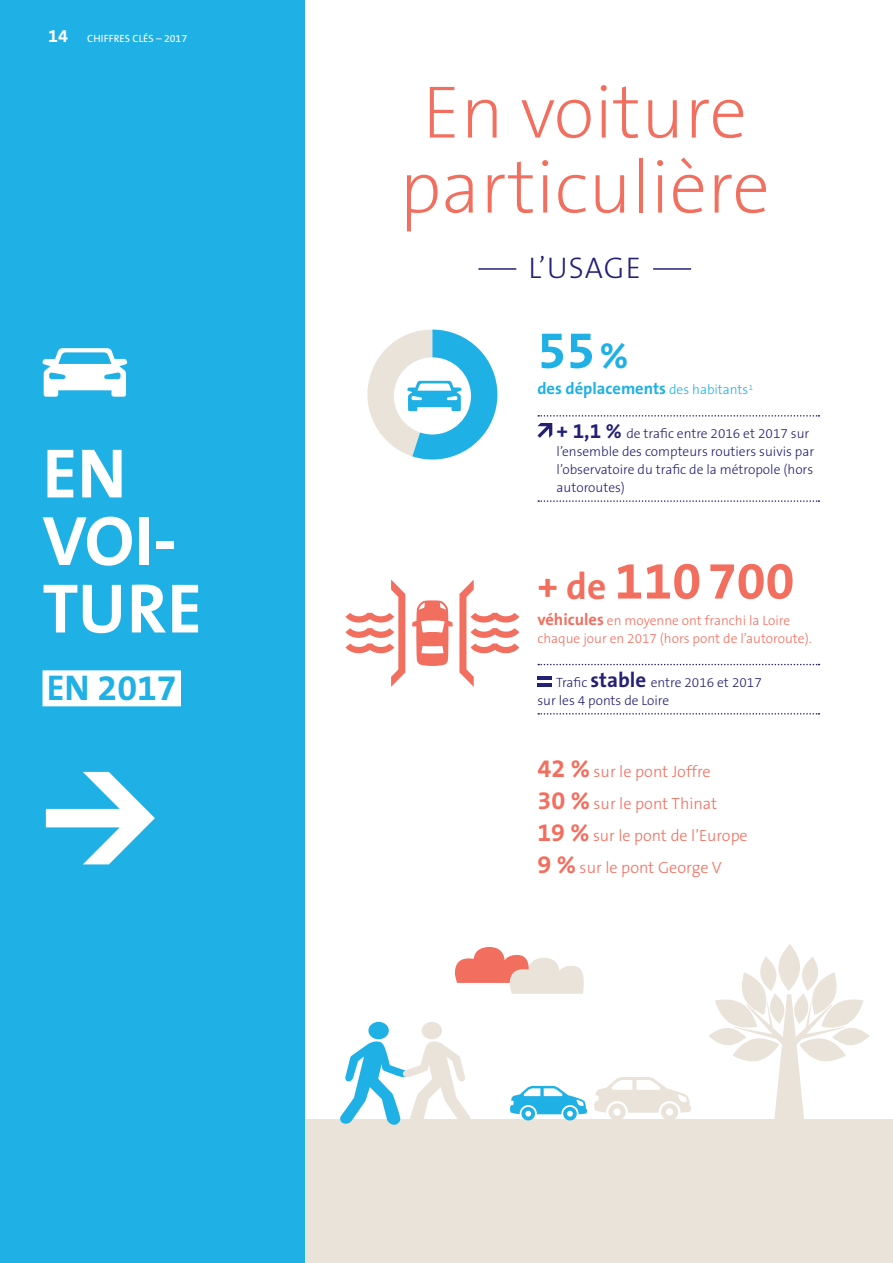
<style>
.page{position:relative;width:893px;height:1263px;background:#fff}
.page>*{position:absolute;margin:0;border:0;box-sizing:border-box;transform-origin:0 0}
.TITRE{font:200 75px/75px "The Sans B2";color:#f26f5f;text-align:center}
.TITRE_1{font:700 70.5px/67.5px "The Sans B7";color:#fff}
.CHIFFRE{font:700 52.5px "The Sans B7";color:#f26f5f}
.CHIFFRE-2{font:700 52.5px "The Sans B7";color:#1fb0e6}
.TITRE-2{font:700 36px "The Sans B7";color:#1fb0e6}
.ST_OFFRE{font:300 30px "The Sans B3";letter-spacing:.035em;color:#242076}
.TEXTE{font:700 16.5px "The Sans B7";color:#1fb0e6}
.TEXTE-2{font:300 16.2px "The Sans B3";color:#f26f5f}
.TEXTE_EVOLUTION{font:300 13.5px/18px "The Sans B3";color:#242076}
.TEXTE-3{font:300 13.5px/18px "The Sans B3";color:#f26f5f}
.t1{font:10.5px "The Sans B5 Plain";color:#fff}
.s1{font-family:"The Sans B7";font-weight:700;font-size:18px}
.s2{font-size:37.5px}
.s3{font-family:"The Sans B3";font-weight:300;font-size:13.5px}
.s4{font-family:"The Sans B7";font-weight:700;font-size:21px}
.s5{font-family:"The Sans B7";font-weight:700;font-size:16.5px}
.s6{font-family:"The Sans B7";font-weight:700;font-size:25.35px}
</style>
<div class="page">
<div style="left:287px;top:1119px;width:606px;height:144px;background:#e9e3da"></div>
<div style="left:0;top:0;width:305px;height:1263px;background:#1fb0e6"></div>
<div style="left:43px;top:670px;width:138px;height:36px;background:#fff"></div>
<svg style="left:46px;top:772px;width:109px;height:92px"></svg>
<svg style="left:538px;top:415px;width:281px;height:2px"></svg>
<svg style="left:538px;top:500px;width:281px;height:2px"></svg>
<svg style="left:537px;top:423px;width:15px;height:15px"></svg>
<svg style="left:42px;top:348px;width:86px;height:49px"></svg>
<svg style="left:709px;top:1027px;width:37px;height:18px"></svg>
<svg style="left:778px;top:944px;width:22px;height:47px"></svg>
<svg style="left:832px;top:1027px;width:38px;height:18px"></svg>
<svg style="left:715px;top:956px;width:148px;height:163px"></svg>
<svg style="left:538px;top:664px;width:281px;height:1px"></svg>
<svg style="left:538px;top:713px;width:281px;height:1px"></svg>
<hr style="left:537px;top:676px;width:15px;height:4px;background:#242076">
<hr style="left:537px;top:683px;width:15px;height:3px;background:#242076">
<svg style="left:367px;top:330px;width:130px;height:129px"></svg>
<svg style="left:594px;top:1077px;width:97px;height:42px"></svg>
<svg style="left:510px;top:1086px;width:77px;height:34px"></svg>
<svg style="left:455px;top:947px;width:129px;height:47px"></svg>
<svg style="left:412px;top:600px;width:41px;height:66px"></svg>
<svg style="left:459px;top:579px;width:60px;height:108px"></svg>
<svg style="left:345px;top:579px;width:60px;height:108px"></svg>
<hr style="left:478px;top:268px;width:213px;height:2px;background:#242076">
<div style="left:516px;top:265px;width:137px;height:15px;background:#fff"></div>
<div style="left:368px;top:1022px;width:21px;height:17px;background:#1fb0e6;border-radius:50%"></div>
<div style="left:422px;top:1022px;width:20px;height:17px;background:#e9e3da;border-radius:50%"></div>
<svg style="left:340px;top:1041px;width:130px;height:84px"></svg>
<p class="t1" style="left:48px;top:33px;width:140px"><span class="s1">14</span> CHIFFRES CLÉS – 2017</p>
<p class="TITRE_1" style="left:43px;top:444px;width:161px">EN<br>VOI-<br>TURE</p>
<p class="TITRE-2" style="left:47px;top:669px;width:131px">EN 2017</p>
<p class="TITRE" style="left:399px;top:79px;width:372px">En voiture particulière</p>
<p class="ST_OFFRE" style="left:528px;top:253px;width:114px">L’USAGE</p>
<p class="CHIFFRE-2" style="left:537px;top:322px;width:92px">55<span class="s2">%</span></p>
<p class="TEXTE" style="left:537px;top:380px;width:217px">des déplacements <span class="s3">des habitants</span><sup>1</sup></p>
<p class="TEXTE_EVOLUTION" style="left:557px;top:425px;width:259px"><span class="s4">+ 1,1 %</span> de trafic entre 2016 et 2017 sur l’ensemble des compteurs routiers suivis par l’observatoire du trafic de la métropole (hors autoroutes)</p>
<p class="CHIFFRE" style="left:537px;top:553px;width:258px"><span class="s2">+ de</span> 110700</p>
<p class="TEXTE-3" style="left:537px;top:612px;width:276px"><span class="s5">véhicules</span> en moyenne ont franchi la Loire chaque jour en 2017 (hors pont de l’autoroute).</p>
<p class="TEXTE_EVOLUTION" style="left:537px;top:674px;width:226px;text-indent:19px">Trafic <span class="s4">stable</span> entre 2016 et 2017 sur les 4 ponts de Loire</p>
<p class="TEXTE-2" style="left:537px;top:763px;width:175px"><span class="s6">42 %</span> sur le pont Joffre</p>
<p class="TEXTE-2" style="left:537px;top:795px;width:181px"><span class="s6">30 %</span> sur le pont Thinat</p>
<p class="TEXTE-2" style="left:537px;top:827px;width:212px"><span class="s6">19 %</span> sur le pont de l’Europe</p>
<p class="TEXTE-2" style="left:537px;top:859px;width:186px"><span class="s6">9 %</span> sur le pont George V</p>
</div>
